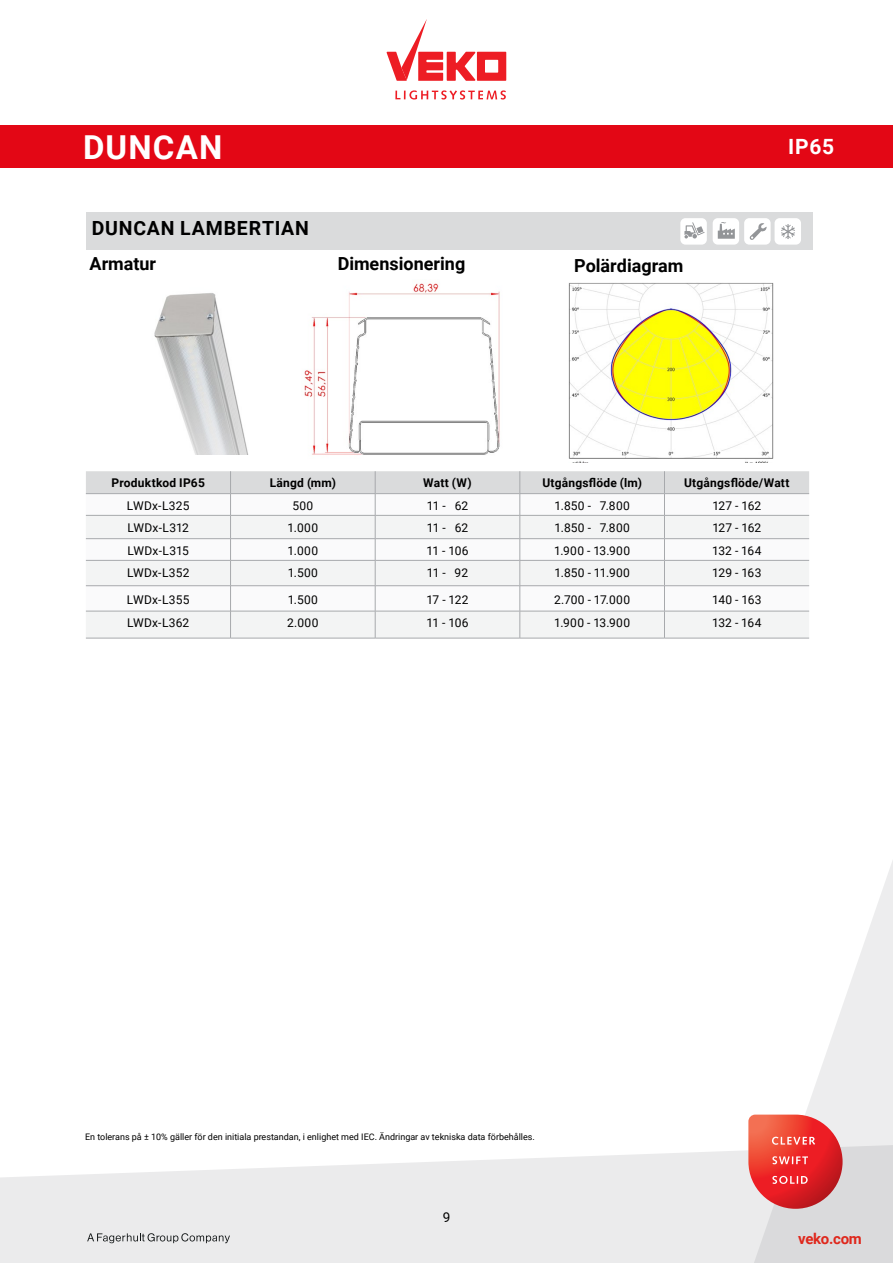
<style>
.page{position:relative;width:893px;height:1263px;background:#fff}
.page>*{position:absolute;margin:0;border:0;box-sizing:border-box;transform-origin:0 0}
.t1{font:700 33px "Roboto";letter-spacing:.035em;color:#fff}
.t2{font:700 21px "Roboto";color:#fff}
.t3{font:700 19.5px "Roboto";letter-spacing:.04em;color:#000}
.t4{font:700 18px "Roboto";color:#000}
.t5{font:700 15px "Roboto";letter-spacing:-.02em;color:#df271c}
.t6{font:13.5px "Roboto";color:#000}
.t7{font:12px "Roboto";letter-spacing:.015em;color:#000}
.t8{font:700 12px "Roboto";letter-spacing:.02em;color:#000}
.t9{font:9px "Roboto";color:#000}
</style>
<div class="page">
<svg style="left:0;top:1150px;width:748px;height:113px;background:#ededee"></svg>
<svg style="left:748px;top:860px;width:145px;height:403px"></svg>
<svg style="left:395px;top:90px;width:111px;height:10px"></svg>
<svg style="left:386px;top:19px;width:120px;height:62px"></svg>
<svg style="left:748px;top:1114px;width:94px;height:95px;background:#e65653"></svg>
<svg style="left:87px;top:1233px;width:143px;height:10px"></svg>
<div style="left:0;top:125px;width:893px;height:43px;background:#e30715"></div>
<img style="left:154px;top:293px;width:95px;height:162px">
<div style="left:86px;top:212px;width:727px;height:37px;background:#dadbdc"></div>
<img style="left:568px;top:283px;width:206px;height:179px">
<div style="left:680px;top:218px;width:27px;height:27px;background:#fff;border-radius:5px"></div>
<svg style="left:684px;top:222px;width:21px;height:16px"></svg>
<div style="left:713px;top:218px;width:26px;height:27px;background:#fff;border-radius:5px"></div>
<svg style="left:718px;top:222px;width:17px;height:17px"></svg>
<div style="left:775px;top:218px;width:26px;height:27px;background:#fff;border-radius:5px"></div>
<svg style="left:781px;top:224px;width:14px;height:15px"></svg>
<div style="left:744px;top:218px;width:27px;height:27px;background:#fff;border-radius:5px"></div>
<svg style="left:749px;top:223px;width:18px;height:17px"></svg>
<img style="left:304px;top:283px;width:196px;height:172px">
<hr style="left:231px;top:638px;width:144px;height:1px;background:#a7a9ac">
<hr style="left:375px;top:638px;width:145px;height:1px;background:#a7a9ac">
<hr style="left:520px;top:638px;width:144px;height:1px;background:#a7a9ac">
<hr style="left:664px;top:638px;width:145px;height:1px;background:#a7a9ac">
<hr style="left:86px;top:638px;width:145px;height:1px;background:#a7a9ac">
<svg style="left:86px;top:471px;width:723px;height:167px"></svg>
<h1 class="t1" style="left:83px;top:124px;width:141px">DUNCAN</h1>
<h3 class="t3" style="left:92px;top:215px;width:219px">DUNCAN LAMBERTIAN</h3>
<h3 class="t4" style="left:89px;top:251px;width:68px">Armatur</h3>
<h3 class="t4" style="left:338px;top:251px;width:129px">Dimensionering</h3>
<h3 class="t4" style="left:574px;top:253px;width:111px">Polärdiagram</h3>
<h2 class="t2" style="left:788px;top:132px;width:47px">IP65</h2>
<p class="t8" style="left:112px;top:475px;width:95px">Produktkod IP65</p>
<p class="t8" style="left:270px;top:475px;width:68px">Längd (mm)</p>
<p class="t8" style="left:423px;top:475px;width:50px">Watt (W)</p>
<p class="t8" style="left:542px;top:475px;width:101px">Utgångsflöde (lm)</p>
<p class="t8" style="left:684px;top:475px;width:107px">Utgångsflöde/Watt</p>
<p class="t7" style="left:127px;top:497px;width:64px">LWDx-L325</p>
<p class="t7" style="left:292px;top:497px;width:22px">500</p>
<p class="t7" style="left:427px;top:497px;width:43px">11 - 62</p>
<p class="t7" style="left:554px;top:497px;width:77px">1.850 - 7.800</p>
<p class="t7" style="left:712px;top:497px;width:50px">127 - 162</p>
<p class="t7" style="left:127px;top:520px;width:63px">LWDx-L312</p>
<p class="t7" style="left:288px;top:520px;width:32px">1.000</p>
<p class="t7" style="left:427px;top:520px;width:43px">11 - 62</p>
<p class="t7" style="left:554px;top:520px;width:77px">1.850 - 7.800</p>
<p class="t7" style="left:712px;top:520px;width:50px">127 - 162</p>
<p class="t7" style="left:127px;top:542px;width:63px">LWDx-L315</p>
<p class="t7" style="left:288px;top:542px;width:32px">1.000</p>
<p class="t7" style="left:426px;top:542px;width:44px">11 - 106</p>
<p class="t7" style="left:554px;top:542px;width:77px">1.900 - 13.900</p>
<p class="t7" style="left:712px;top:542px;width:51px">132 - 164</p>
<p class="t7" style="left:127px;top:565px;width:64px">LWDx-L352</p>
<p class="t7" style="left:288px;top:565px;width:32px">1.500</p>
<p class="t7" style="left:427px;top:565px;width:43px">11 - 92</p>
<p class="t7" style="left:554px;top:565px;width:77px">1.850 - 11.900</p>
<p class="t7" style="left:712px;top:565px;width:51px">129 - 163</p>
<p class="t7" style="left:127px;top:592px;width:64px">LWDx-L355</p>
<p class="t7" style="left:288px;top:592px;width:32px">1.500</p>
<p class="t7" style="left:426px;top:592px;width:44px">17 - 122</p>
<p class="t7" style="left:554px;top:592px;width:78px">2.700 - 17.000</p>
<p class="t7" style="left:712px;top:592px;width:51px">140 - 163</p>
<p class="t7" style="left:127px;top:614px;width:64px">LWDx-L362</p>
<p class="t7" style="left:287px;top:614px;width:33px">2.000</p>
<p class="t7" style="left:426px;top:614px;width:44px">11 - 106</p>
<p class="t7" style="left:554px;top:614px;width:77px">1.900 - 13.900</p>
<p class="t7" style="left:712px;top:614px;width:51px">132 - 164</p>
<p class="t9" style="left:85px;top:1131px;width:451px">En tolerans på ± 10% gäller för den initiala prestandan, i enlighet med IEC. Ändringar av tekniska data förbehålles.</p>
<p class="t6" style="left:443px;top:1207px;width:9px">9</p>
<p class="t5" style="left:798px;top:1228px;width:65px">veko.com</p>
</div>
